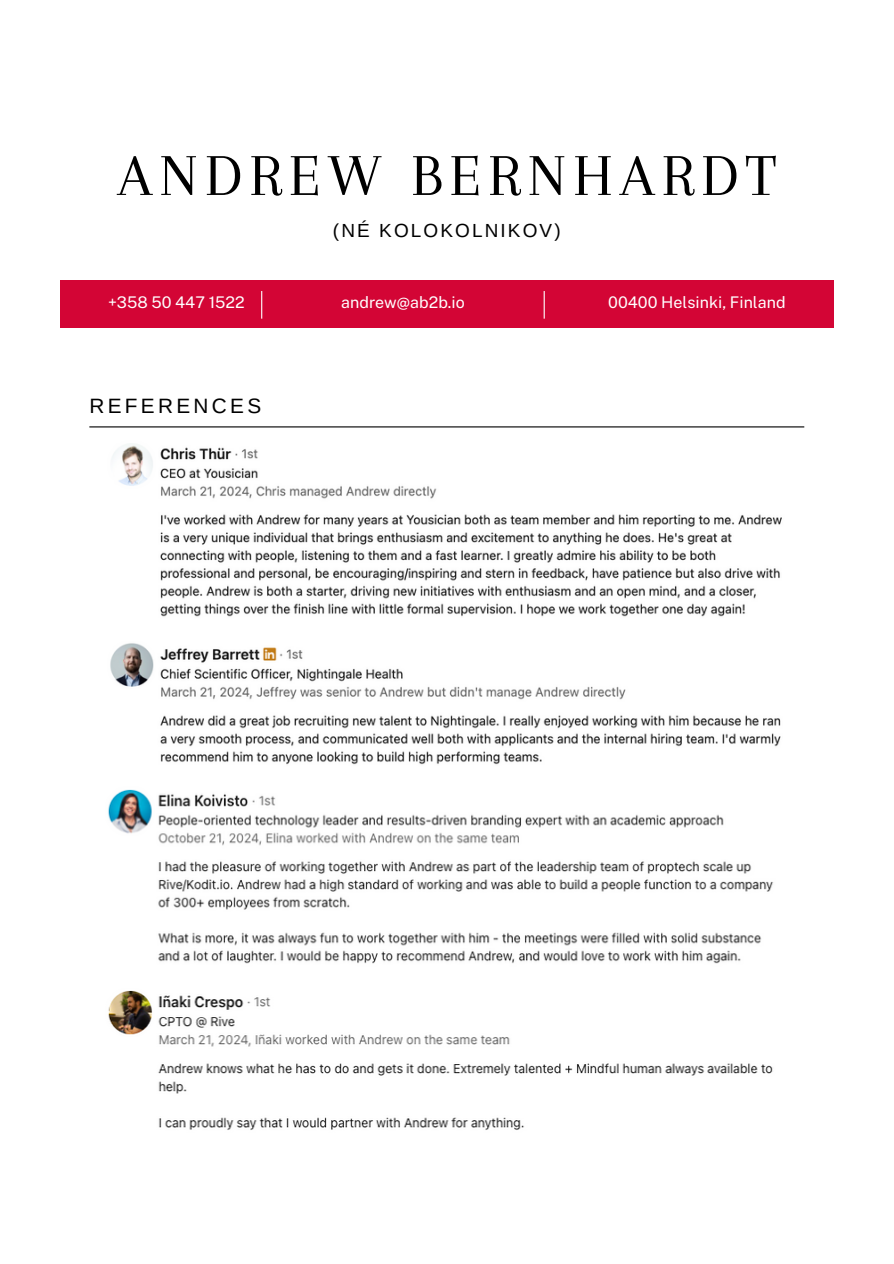
<style>
.page{position:relative;width:894px;height:1264px;background:#fff}
.page>*{position:absolute;margin:0;border:0;box-sizing:border-box;transform-origin:0 0}
.t1{font:61.5px "Arapey";letter-spacing:.11em;color:#000}
.t2{font:20.7px "Arimo";letter-spacing:.16em;color:#000}
.t3{font:18.9px "Arimo";letter-spacing:.11em;color:#000}
.t4{font:16.05px "Public Sans";color:#fff}
</style>
<div class="page">
<div style="left:60px;top:280px;width:773px;height:48px;background:#d30535"></div>
<svg style="left:261px;top:291px;width:1px;height:27px"></svg>
<svg style="left:543px;top:291px;width:1px;height:27px"></svg>
<hr style="left:89px;top:426px;width:715px;height:1px;background:#000">
<img style="left:112px;top:443px;width:670px;height:174px">
<img style="left:110px;top:643px;width:671px;height:122px">
<img style="left:108px;top:990px;width:665px;height:140px">
<img style="left:108px;top:789px;width:666px;height:175px">
<p class="t1" style="left:117px;top:141px;width:660px">ANDREW BERNHARDT</p>
<h2 class="t3" style="left:333px;top:220px;width:229px">(NÉ KOLOKOLNIKOV)</h2>
<p class="t4" style="left:108px;top:293px;width:138px">+358 50 447 1522</p>
<p class="t4" style="left:341px;top:293px;width:125px">andrew@ab2b.io</p>
<p class="t4" style="left:608px;top:293px;width:179px">00400 Helsinki, Finland</p>
<p class="t2" style="left:89px;top:394px;width:173px">REFERENCES</p>
</div>
